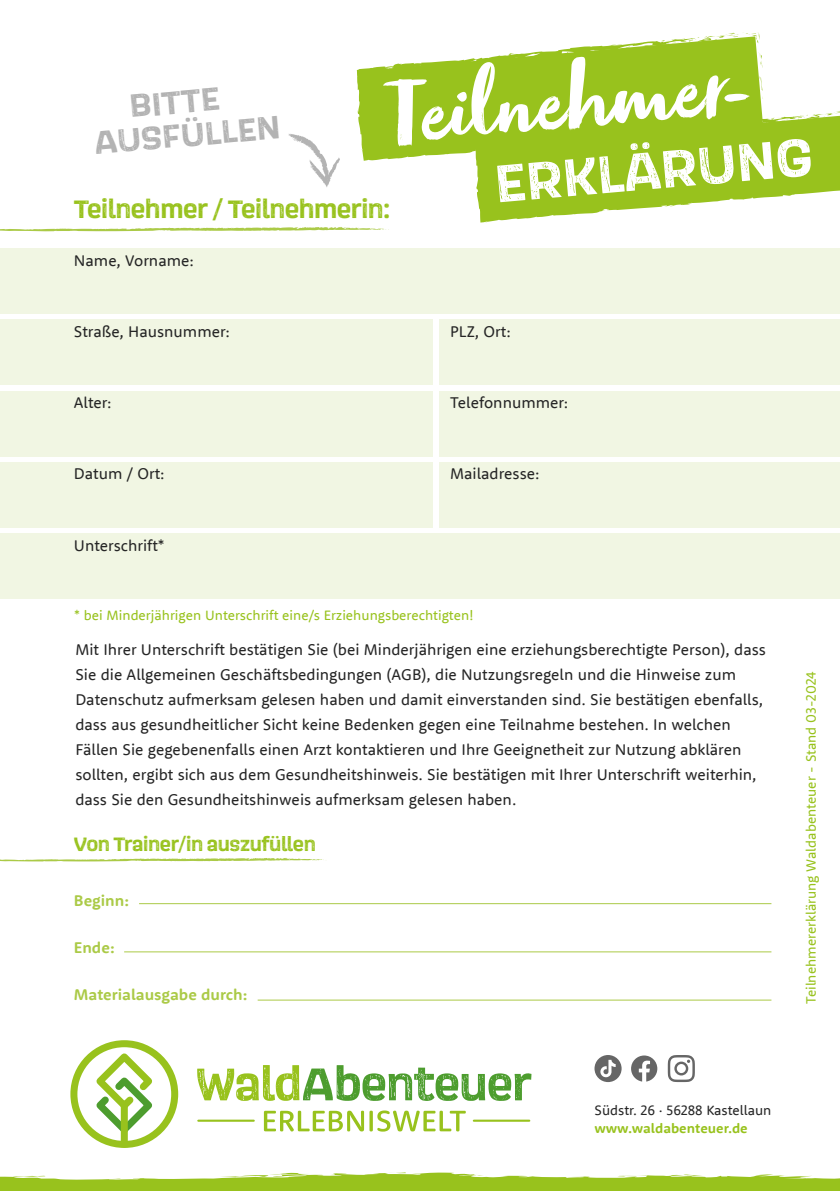
<style>
.page{position:relative;width:840px;height:1191px;background:#fff}
.page>*{position:absolute;margin:0;border:0;box-sizing:border-box;transform-origin:0 0}
.t1{font:97.4px "Zooja Pro";color:#fff}
.t2{font:700 54.6px "Scarlet Wood";color:#fff}
.t3{font:700 33.2px "Scarlet Wood";color:#b3b3b3}
.t4{font:700 26px "Scarlet Wood";letter-spacing:-.02em;color:#98c21d}
.t5{font:700 20px "Scarlet Wood";letter-spacing:-.02em;color:#98c21d}
.t6{font:16px/25px "Rooney Sans";color:#262626}
.t7{font:700 16px "Rooney Sans";color:#abca47}
.t8{font:14px "Rooney Sans";color:#98c21d}
.t9{font:14px "Rooney Sans";color:#262626}
.t10{font:700 14px "Rooney Sans";color:#98c21d}
</style>
<div class="page">
<svg style="left:0;top:1172px;width:839px;height:19px"></svg>
<svg style="left:759px;top:76px;width:3px;height:23px"></svg>
<svg style="left:759px;top:53px;width:3px;height:13px"></svg>
<svg style="left:356px;top:41px;width:403px;height:120px;background:#a8cb40"></svg>
<svg style="left:383px;top:68px;width:8px;height:4px"></svg>
<svg style="left:657px;top:32px;width:102px;height:12px"></svg>
<svg style="left:610px;top:45px;width:24px;height:5px"></svg>
<svg style="left:566px;top:52px;width:7px;height:4px"></svg>
<svg style="left:509px;top:60px;width:9px;height:2px"></svg>
<svg style="left:475px;top:111px;width:365px;height:112px"></svg>
<div style="left:0;top:391px;width:839px;height:65px;background:#f1f6e3"></div>
<div style="left:0;top:248px;width:839px;height:66px;background:#f1f6e3"></div>
<div style="left:0;top:462px;width:839px;height:65px;background:#f1f6e3"></div>
<div style="left:0;top:319px;width:839px;height:66px;background:#f1f6e3"></div>
<div style="left:0;top:533px;width:839px;height:65px;background:#f1f6e3"></div>
<svg style="left:0;top:227px;width:389px;height:4px"></svg>
<div style="left:432px;top:316px;width:6px;height:212px;background:#fff"></div>
<hr style="left:139px;top:903px;width:632px;height:1px;background:#abca47">
<hr style="left:124px;top:951px;width:647px;height:1px;background:#abca47">
<hr style="left:257px;top:999px;width:514px;height:1px;background:#abca47">
<svg style="left:0;top:858px;width:324px;height:3px"></svg>
<svg style="left:264px;top:1110px;width:201px;height:21px"></svg>
<svg style="left:197px;top:1065px;width:334px;height:36px"></svg>
<hr style="left:198px;top:1119px;width:55px;height:2px;background:#98c21d">
<hr style="left:473px;top:1119px;width:56px;height:2px;background:#98c21d">
<div style="left:121px;top:1105px;width:7px;height:39px;background:#98c21d"></div>
<div style="left:70px;top:1040px;width:108px;height:108px;border:7px solid #98c21d;border-radius:50%"></div>
<svg style="left:90px;top:1047px;width:68px;height:92px"></svg>
<svg style="left:631px;top:1055px;width:26px;height:26px"></svg>
<svg style="left:667px;top:1055px;width:27px;height:27px"></svg>
<div style="left:594px;top:1055px;width:27px;height:27px;background:#666;border-radius:50%"></div>
<svg style="left:600px;top:1059px;width:15px;height:18px"></svg>
<svg style="left:288px;top:134px;width:52px;height:53px"></svg>
<h1 class="t1" style="left:385px;top:59px;width:380px;rotate:-5deg">Teilnehmer-</h1>
<h3 class="t3" style="left:127px;top:83px;width:92px;rotate:-5deg">BITTE</h3>
<h3 class="t3" style="left:93px;top:120px;width:187px;rotate:-5deg">AUSFÜLLEN</h3>
<h2 class="t2" style="left:491px;top:146px;width:320px;rotate:-5deg">ERKLÄRUNG</h2>
<h3 class="t4" style="left:74px;top:192px;width:318px">Teilnehmer / Teilnehmerin:</h3>
<p class="t6" style="left:74px;top:247px;width:121px">Name, Vorname:</p>
<p class="t6" style="left:74px;top:318px;width:157px">Straße, Hausnummer:</p>
<p class="t6" style="left:450px;top:318px;width:62px">PLZ, Ort:</p>
<p class="t6" style="left:74px;top:390px;width:39px">Alter:</p>
<p class="t6" style="left:450px;top:390px;width:120px">Telefonnummer:</p>
<p class="t6" style="left:74px;top:461px;width:92px">Datum / Ort:</p>
<p class="t6" style="left:450px;top:461px;width:91px">Mailadresse:</p>
<p class="t6" style="left:74px;top:532px;width:92px">Unterschrift*</p>
<p class="t8" style="left:74px;top:606px;width:401px">* bei Minderjährigen Unterschrift eine/s Erziehungsberechtigten!</p>
<p class="t6" style="left:75px;top:637px;width:691px">Mit Ihrer Unterschrift bestätigen Sie (bei Minderjährigen eine erziehungsberechtigte Person), dass Sie die Allgemeinen Geschäftsbedingungen (AGB), die Nutzungsregeln und die Hinweise zum Datenschutz aufmerksam gelesen haben und damit einverstanden sind. Sie bestätigen ebenfalls, dass aus gesundheitlicher Sicht keine Bedenken gegen eine Teilnahme bestehen. In welchen Fällen Sie gegebenenfalls einen Arzt kontaktieren und Ihre Geeignetheit zur Nutzung abklären sollten, ergibt sich aus dem Gesundheitshinweis. Sie bestätigen mit Ihrer Unterschrift weiterhin, dass Sie den Gesundheitshinweis aufmerksam gelesen haben.</p>
<p class="t5" style="left:74px;top:830px;width:243px">Von Trainer/in auszufüllen</p>
<p class="t7" style="left:74px;top:889px;width:57px">Beginn:</p>
<p class="t7" style="left:74px;top:937px;width:42px">Ende:</p>
<p class="t7" style="left:74px;top:984px;width:175px">Materialausgabe durch:</p>
<p class="t8" style="left:801px;top:1004px;width:334px;rotate:-90deg">Teilnehmererklärung Waldabenteuer - Stand 03-2024</p>
<p class="t9" style="left:594px;top:1100px;width:178px">Südstr. 26 · 56288 Kastellaun</p>
<p class="t10" style="left:594px;top:1118px;width:155px">www.waldabenteuer.de</p>
</div>
